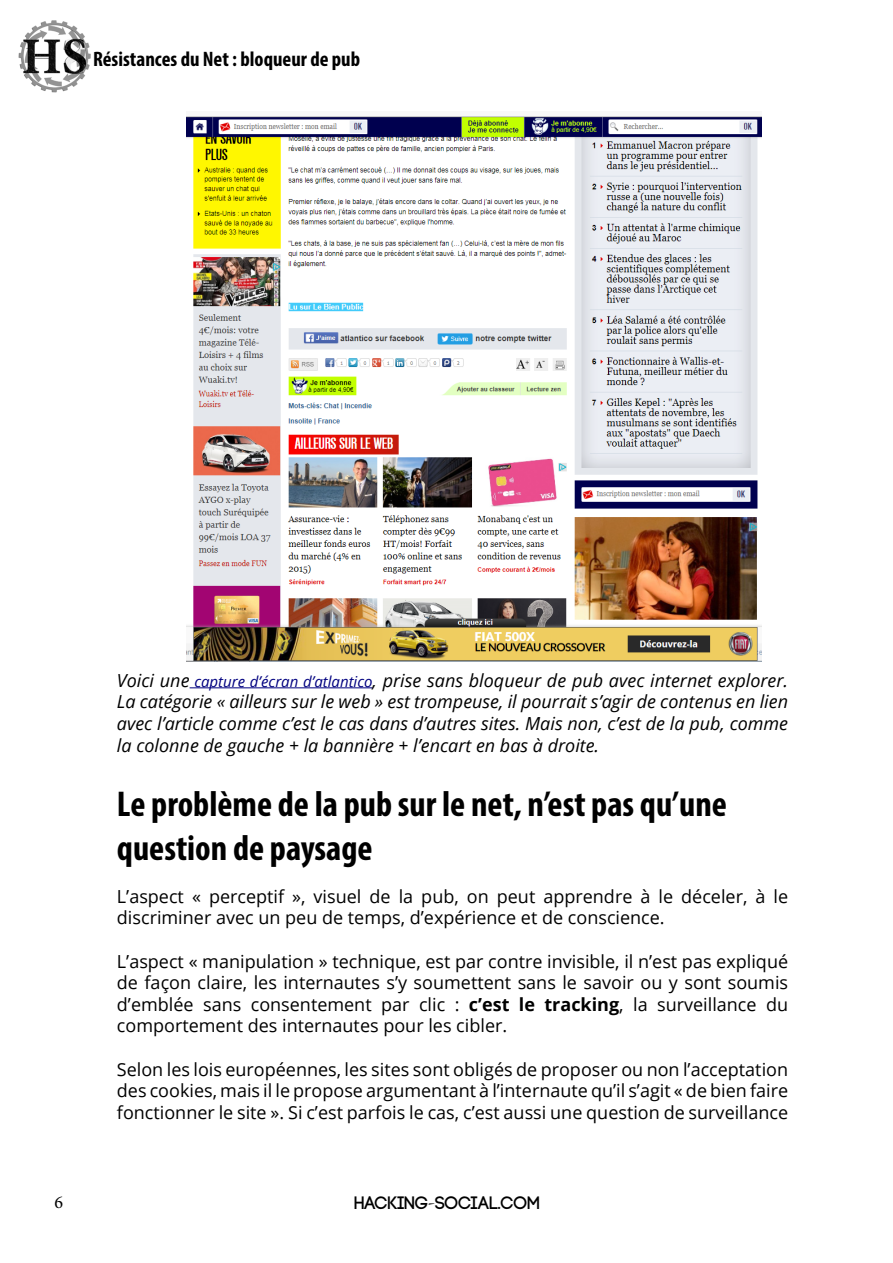
<style>
.page{position:relative;width:893px;height:1263px;background:#fff}
.page>*{position:absolute;margin:0;border:0;box-sizing:border-box;transform-origin:0 0}
.t1{font:700 condensed 36px/43.2px "Myriad Pro";color:#000}
.t2{font:700 condensed 21px "Myriad Pro";color:#000}
.t3{font:18px/21.6px "Open Sans";color:#000;text-align:justify}
.t4{font:italic 18px/21.6px "Open Sans";color:#000;text-align:justify}
.t5{font:700 18px "Code";color:#000}
.t6{font:18px "Minion Pro";color:#000}
.s1{font-size:15px;color:#000080}
.s2{font-weight:700}
.s3{font-family:"Trajan Pro";font-weight:400}
</style>
<div class="page">
<img style="left:18px;top:20px;width:73px;height:73px">
<hr style="left:190px;top:687px;width:183px;height:1px;background:#000080">
<img style="left:187px;top:116px;width:574px;height:545px">
<p class="t2" style="left:93px;top:46px;width:269px">Résistances du Net : bloqueur de pub</p>
<p class="t6" style="left:55px;top:1190px;width:10px">6</p>
<p class="t4" style="left:117px;top:669px;width:673px">Voici une <span class="s1">capture d’écran d’atlantico</span>, prise sans bloqueur de pub avec internet explorer.<br>La catégorie « ailleurs sur le web » est trompeuse, il pourrait s’agir de contenus en lien avec l’article comme c’est le cas dans d’autres sites. Mais non, c’est de la pub, comme la colonne de gauche + la bannière + l’encart en bas à droite.</p>
<h1 class="t1" style="left:117px;top:782px;width:612px">Le problème de la pub sur le net, n’est pas qu’une question de paysage</h1>
<p class="t3" style="left:117px;top:885px;width:673px">L’aspect « perceptif », visuel de la pub, on peut apprendre à le déceler, à le discriminer avec un peu de temps, d’expérience et de conscience.</p>
<p class="t3" style="left:117px;top:950px;width:673px">L’aspect « manipulation » technique, est par contre invisible, il n’est pas expliqué de façon claire, les internautes s’y soumettent sans le savoir ou y sont soumis d’emblée sans consentement par clic : <span class="s2">c’est le tracking</span>, la surveillance du comportement des internautes pour les cibler.</p>
<p class="t3" style="left:117px;top:1058px;width:673px">Selon les lois européennes, les sites sont obligés de proposer ou non l’acceptation des cookies, mais il le propose argumentant à l’internaute qu’il s’agit « de bien faire fonctionner le site ». Si c’est parfois le cas, c’est aussi une question de surveillance</p>
<p class="t5" style="left:354px;top:1193px;width:187px">HACKING<span class="s3">-</span>SOCIAL.COM</p>
</div>
